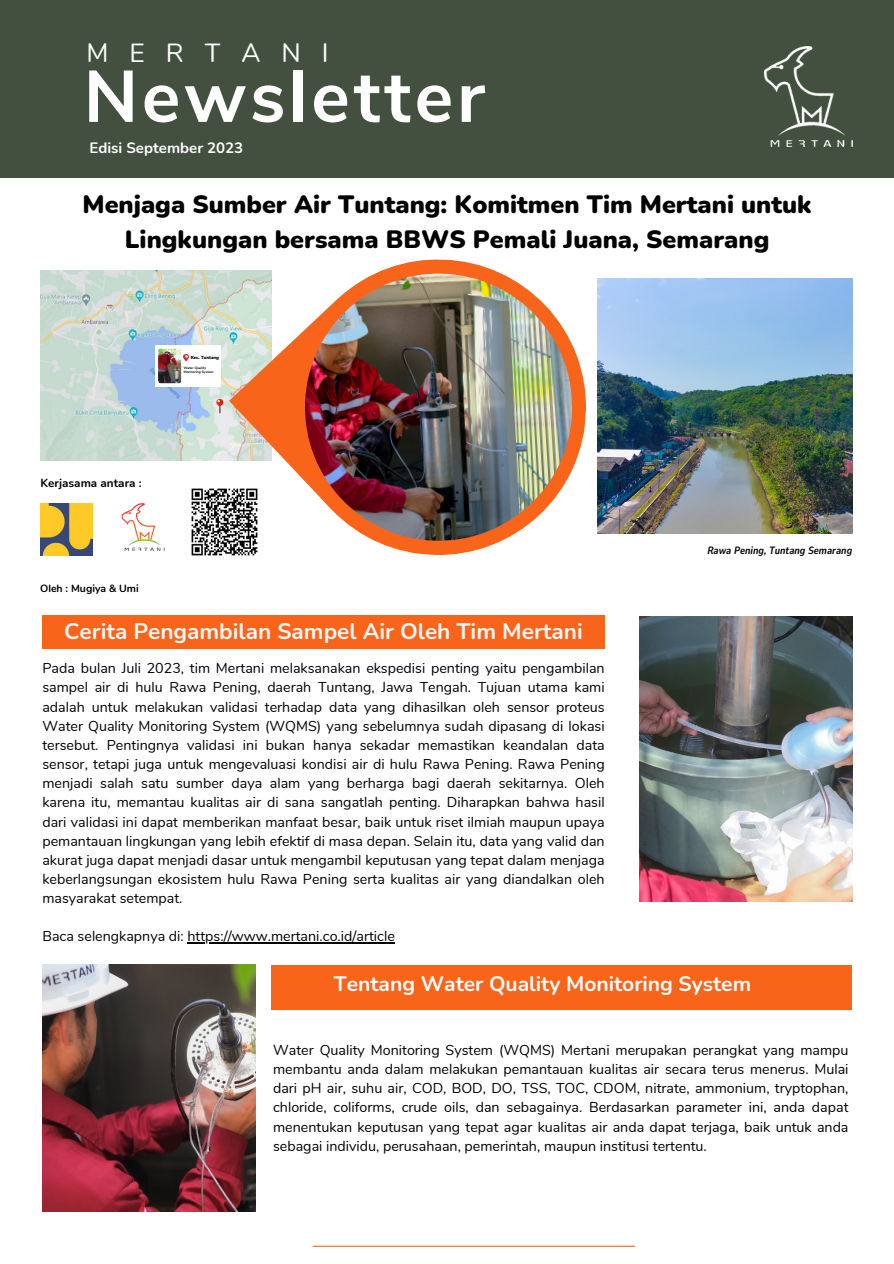
<style>
.page{position:relative;width:894px;height:1264px;background:#fff}
.page>*{position:absolute;margin:0;border:0;box-sizing:border-box;transform-origin:0 0}
.t1{font:700 72.75px "Nunito Sans";letter-spacing:.05em;color:#fff}
.t2{font:26.25px "Nunito";letter-spacing:.8em;color:#fff}
.t3{font:900 25.05px/35px "Nunito";color:#000;text-align:center}
.t4{font:700 22.5px "Nunito";color:#f9f7f8}
.t5{font:700 21px "Nunito";color:#fff}
.t6{font:700 15px "Nunito";color:#fff}
.t7{font:14.25px/19.2px "Nunito";color:#000;text-align:justify}
.t8{font:700 11.7px "Nunito";color:#000}
.t9{font:italic 700 10.5px "Nunito Sans 10 pt Condensed";color:#000}
.t10{font:700 10.5px "Nunito";color:#000}
.t11{font:900 4.5px "Nunito Sans";color:#000}
.t12{font:700 3.45px "Nunito";color:#000}
</style>
<div class="page">
<div style="left:0;top:0;width:893px;height:178px;background:#43503f"></div>
<img style="left:764px;top:47px;width:88px;height:99px">
<hr style="left:312px;top:1245px;width:322px;height:1px;background:#f9641b">
<img style="left:42px;top:964px;width:213px;height:247px">
<img style="left:639px;top:617px;width:213px;height:284px">
<div style="left:42px;top:615px;width:562px;height:34px;background:#f9641b"></div>
<img style="left:191px;top:488px;width:38px;height:68px">
<hr style="left:187px;top:942px;width:208px;height:1px;background:#000">
<div style="left:271px;top:965px;width:581px;height:44px;background:#f9641b"></div>
<img style="left:121px;top:503px;width:44px;height:48px">
<img style="left:40px;top:503px;width:52px;height:52px">
<img style="left:40px;top:270px;width:189px;height:191px">
<svg style="left:217px;top:399px;width:6px;height:14px"></svg>
<div style="left:155px;top:345px;width:66px;height:41px;background:#fff"></div>
<img style="left:158px;top:349px;width:23px;height:34px;border-radius:2px">
<svg style="left:184px;top:354px;width:4px;height:7px"></svg>
<img style="left:597px;top:279px;width:255px;height:254px">
<svg style="left:229px;top:259px;width:357px;height:297px"></svg>
<img style="left:303px;top:271px;width:271px;height:272px">
<p class="t2" style="left:86px;top:35px;width:243px">MERTANI</p>
<p class="t1" style="left:84px;top:48px;width:402px">Newsletter</p>
<p class="t6" style="left:89px;top:137px;width:155px">Edisi September 2023</p>
<p class="t3" style="left:82px;top:187px;width:730px">Menjaga Sumber Air Tuntang: Komitmen Tim Mertani untuk<br>Lingkungan bersama BBWS Pemali Juana, Semarang</p>
<p class="t11" style="left:191px;top:354px;width:30px">Kec. Tuntang</p>
<p class="t8" style="left:40px;top:475px;width:103px">Kerjasama antara :</p>
<p class="t10" style="left:40px;top:581px;width:100px">Oleh : Mugiya &amp; Umi</p>
<p class="t12" style="left:184px;top:365px;width:24px">Water Quality</p>
<p class="t12" style="left:184px;top:370px;width:31px">Monitoring System</p>
<p class="t4" style="left:64px;top:616px;width:520px">Cerita Pengambilan Sampel Air Oleh Tim Mertani</p>
<p class="t7" style="left:42px;top:659px;width:563px">Pada bulan Juli 2023, tim Mertani melaksanakan ekspedisi penting yaitu pengambilan sampel air di hulu Rawa Pening, daerah Tuntang, Jawa Tengah. Tujuan utama kami adalah untuk melakukan validasi terhadap data yang dihasilkan oleh sensor proteus Water Quality Monitoring System (WQMS) yang sebelumnya sudah dipasang di lokasi tersebut. Pentingnya validasi ini bukan hanya sekadar memastikan keandalan data sensor, tetapi juga untuk mengevaluasi kondisi air di hulu Rawa Pening. Rawa Pening menjadi salah satu sumber daya alam yang berharga bagi daerah sekitarnya. Oleh karena itu, memantau kualitas air di sana sangatlah penting. Diharapkan bahwa hasil dari validasi ini dapat memberikan manfaat besar, baik untuk riset ilmiah maupun upaya pemantauan lingkungan yang lebih efektif di masa depan. Selain itu, data yang valid dan akurat juga dapat menjadi dasar untuk mengambil keputusan yang tepat dalam menjaga keberlangsungan ekosistem hulu Rawa Pening serta kualitas air yang diandalkan oleh masyarakat setempat.</p>
<p class="t7" style="left:42px;top:927px;width:354px">Baca selengkapnya di: https://www.mertani.co.id/article</p>
<p class="t9" style="left:707px;top:543px;width:146px">Rawa Pening, Tuntang Semarang</p>
<p class="t5" style="left:333px;top:969px;width:419px">Tentang Water Quality Monitoring System</p>
<p class="t7" style="left:273px;top:1040px;width:576px">Water Quality Monitoring System (WQMS) Mertani merupakan perangkat yang mampu membantu anda dalam melakukan pemantauan kualitas air secara terus menerus. Mulai dari pH air, suhu air, COD, BOD, DO, TSS, TOC, CDOM, nitrate, ammonium, tryptophan, chloride, coliforms, crude oils, dan sebagainya. Berdasarkan parameter ini, anda dapat menentukan keputusan yang tepat agar kualitas air anda dapat terjaga, baik untuk anda sebagai individu, perusahaan, pemerintah, maupun institusi tertentu.</p>
</div>
